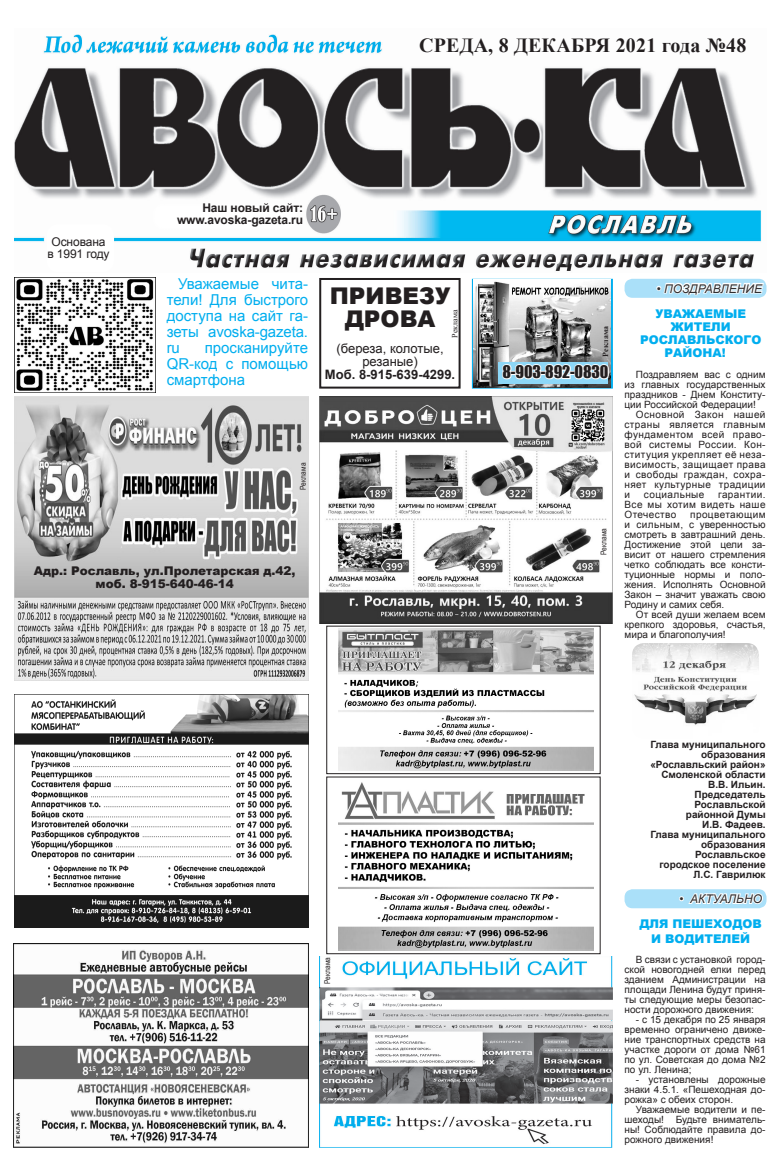
<style>
.page{position:relative;width:780px;height:1163px;background:#fff}
.page>*{position:absolute;margin:0;border:0;box-sizing:border-box;transform-origin:0 0}
.t1{font:900 23px "Arial";color:#231f20}
.t2{font:700 20px "Times New Roman";letter-spacing:.01em;color:#231f20}
.t3{font:16px "Impact";letter-spacing:-.01em;color:#231f20}
.t4{font:15px/16px "Arial";color:#00aeef;text-align:justify}
.t5{font:13px "Arial";color:#231f20}
.t6{font:700 13px "Arial";color:#231f20}
.t7{font:900 12px/13px "Arial";color:#00aeef}
.t8{font:900 12px/13px "Arial";color:#231f20;text-align:center}
.t9{font:700 12px "Arial";letter-spacing:-.01em;color:#231f20}
.t10{font:italic 12px "Arial";color:#312f30}
.t11{font:12px "Arial";letter-spacing:-.01em;color:#231f20}
.t12{font:10px/10px "Arial";color:#231f20;text-align:justify}
.t13{font:700 10px/10px "Arial";color:#231f20;text-align:right}
.t14{font:10px "Arial";letter-spacing:.04em;color:#231f20}
.t15{font:8px "Arial Narrow";letter-spacing:.02em;color:#231f20}
.t16{font:700 8px "Times New Roman";color:#231f20}
.t17{font:8px "Times New Roman";color:#231f20}
</style>
<div class="page">
<div style="left:326px;top:776px;width:274px;height:178px;border:1px solid #231f20"></div>
<div style="left:326px;top:625px;width:274px;height:149px;border:1px solid #231f20"></div>
<img style="left:14px;top:34px;width:747px;height:237px">
<img style="left:14px;top:943px;width:294px;height:203px">
<svg style="left:152px;top:196px;width:152px;height:34px"></svg>
<svg style="left:472px;top:279px;width:141px;height:109px"></svg>
<img style="left:473px;top:280px;width:137px;height:107px">
<div style="left:498px;top:362px;width:110px;height:21px;background:#8dd7f7"></div>
<svg style="left:502px;top:362px;width:108px;height:19px"></svg>
<div style="left:319px;top:278px;width:141px;height:110px;border:2px solid #231f20"></div>
<img style="left:319px;top:956px;width:294px;height:191px">
<img style="left:14px;top:278px;width:140px;height:114px">
<div style="left:46px;top:224px;width:68px;height:48px;background:#fff;border-radius:12px"></div>
<img style="left:15px;top:694px;width:293px;height:233px">
<img style="left:338px;top:629px;width:255px;height:141px">
<img style="left:338px;top:782px;width:255px;height:168px">
<img style="left:15px;top:396px;width:293px;height:284px">
<img style="left:319px;top:396px;width:294px;height:227px">
<div style="left:624px;top:279px;width:142px;height:19px;background:#aae0f9;border-radius:8px"></div>
<svg style="left:654px;top:278px;width:111px;height:19px"></svg>
<div style="left:624px;top:889px;width:142px;height:19px;background:#aae0f9;border-radius:8px"></div>
<svg style="left:677px;top:889px;width:87px;height:20px"></svg>
<img style="left:632px;top:643px;width:127px;height:82px">
<p class="t2" style="left:419px;top:31px;width:329px">СРЕДА, 8 ДЕКАБРЯ 2021 года №48</p>
<p class="t11" style="left:52px;top:234px;width:55px">Основана</p>
<p class="t11" style="left:47px;top:246px;width:64px">в 1991 году</p>
<p class="t9" style="left:202px;top:200px;width:102px">Наш новый сайт:</p>
<p class="t9" style="left:177px;top:212px;width:127px">www.avoska-gazeta.ru</p>
<p class="t4" style="left:167px;top:276px;width:143px;text-indent:11px">Уважаемые чита&shy;тели! Для быстрого доступа на сайт га&shy;зеты avoska-gazeta. ru</p>
<p class="t4" style="left:167px;top:340px;width:143px;text-indent:38px">просканируйте QR-код с помощью смартфона</p>
<p class="t1" style="left:330px;top:279px;width:122px">ПРИВЕЗУ</p>
<p class="t1" style="left:344px;top:302px;width:92px">ДРОВА</p>
<p class="t5" style="left:336px;top:340px;width:109px">(береза, колотые,</p>
<p class="t5" style="left:362px;top:353px;width:57px">резаные)</p>
<p class="t6" style="left:325px;top:366px;width:132px">Моб. 8-915-639-4299.</p>
<p class="t17" style="left:449px;top:337px;width:29px;rotate:-90deg">Реклама</p>
<p class="t15" style="left:297px;top:490px;width:29px;rotate:-90deg">Реклама</p>
<p class="t8" style="left:34px;top:563px;width:263px">Адр.: Рославль, ул.Пролетарская д.42, моб. 8-915-640-46-14</p>
<p class="t15" style="left:321px;top:984px;width:29px;rotate:-90deg">Реклама</p>
<p class="t16" style="left:600px;top:356px;width:32px;rotate:-90deg">Реклама</p>
<p class="t3" style="left:502px;top:359px;width:107px">8-903-892-0830</p>
<p class="t15" style="left:597px;top:555px;width:29px;rotate:-90deg">Реклама</p>
<p class="t10" style="left:656px;top:280px;width:107px">• ПОЗДРАВЛЕНИЕ</p>
<p class="t7" style="left:655px;top:307px;width:92px">УВАЖАЕМЫЕ</p>
<p class="t7" style="left:670px;top:320px;width:61px">ЖИТЕЛИ</p>
<p class="t7" style="left:664px;top:333px;width:99px;text-indent:-24px">РОСЛАВЛЬСКОГО<br>РАЙОНА!</p>
<p class="t12" style="left:624px;top:369px;width:142px;text-indent:11px">Поздравляем вас с одним из главных государственных праздников - Днем Конститу&shy;ции Российской Федерации!</p>
<p class="t12" style="left:624px;top:409px;width:142px;text-indent:11px">Основной Закон нашей страны является главным фундаментом всей право&shy;вой системы России. Кон&shy;ституция укрепляет её неза&shy;висимость, защищает права и свободы граждан, сохра&shy;няет культурные традиции и</p>
<p class="t12" style="left:624px;top:489px;width:142px;text-indent:94px">гарантии.<br>Все мы хотим видеть наше Отечество</p>
<p class="t14" style="left:644px;top:488px;width:62px">социальные</p>
<p class="t12" style="left:624px;top:509px;width:142px;text-indent:66px">процветающим и сильным, с уверенностью смотреть в завтрашний день.<br>Достижение этой цели за&shy;висит от нашего стремления четко соблюдать все консти&shy;туционные нормы и поло&shy;жения. Исполнять Основной Закон – значит уважать свою Родину и самих себя.</p>
<p class="t12" style="left:624px;top:609px;width:142px;text-indent:11px">От всей души желаем всем крепкого здоровья, счастья, мира и благополучия!</p>
<p class="t13" style="left:650px;top:739px;width:117px">Глава муниципального образования</p>
<p class="t13" style="left:650px;top:759px;width:117px">«Рославльский район»<br>Смоленской области</p>
<p class="t13" style="left:708px;top:779px;width:59px">В.В. Ильин.</p>
<p class="t13" style="left:694px;top:789px;width:73px">Председатель</p>
<p class="t13" style="left:694px;top:799px;width:73px">Рославльской</p>
<p class="t13" style="left:685px;top:809px;width:81px">районной Думы</p>
<p class="t13" style="left:702px;top:819px;width:65px">И.В. Фадеев.</p>
<p class="t13" style="left:650px;top:829px;width:117px">Глава муниципального образования</p>
<p class="t13" style="left:695px;top:849px;width:72px">Рославльское</p>
<p class="t13" style="left:659px;top:859px;width:107px">городское поселение</p>
<p class="t13" style="left:693px;top:869px;width:73px">Л.С. Гаврилюк</p>
<p class="t10" style="left:679px;top:890px;width:84px">• АКТУАЛЬНО</p>
<p class="t7" style="left:639px;top:916px;width:124px">ДЛЯ ПЕШЕХОДОВ</p>
<p class="t7" style="left:651px;top:931px;width:101px">И ВОДИТЕЛЕЙ</p>
<p class="t12" style="left:624px;top:953px;width:142px;text-indent:11px">В связи с установкой город&shy;ской новогодней елки перед зданием Администрации на площади Ленина будут приня&shy;ты следующие меры безопас&shy;ности дорожного движения:</p>
<p class="t12" style="left:624px;top:1013px;width:142px;text-indent:11px">- с 15 декабря по 25 января временно ограничено движе&shy;ние транспортных средств на участке дороги от дома №61 по ул. Советская до дома №2 по ул. Ленина;</p>
<p class="t12" style="left:624px;top:1073px;width:142px;text-indent:11px">- установлены дорожные знаки 4.5.1. «Пешеходная до&shy;рожка» с обеих сторон.</p>
<p class="t12" style="left:624px;top:1103px;width:142px;text-indent:11px">Уважаемые водители и пе&shy;шеходы! Будьте вниматель&shy;ны! Соблюдайте правила до&shy;рожного движения!</p>
</div>
